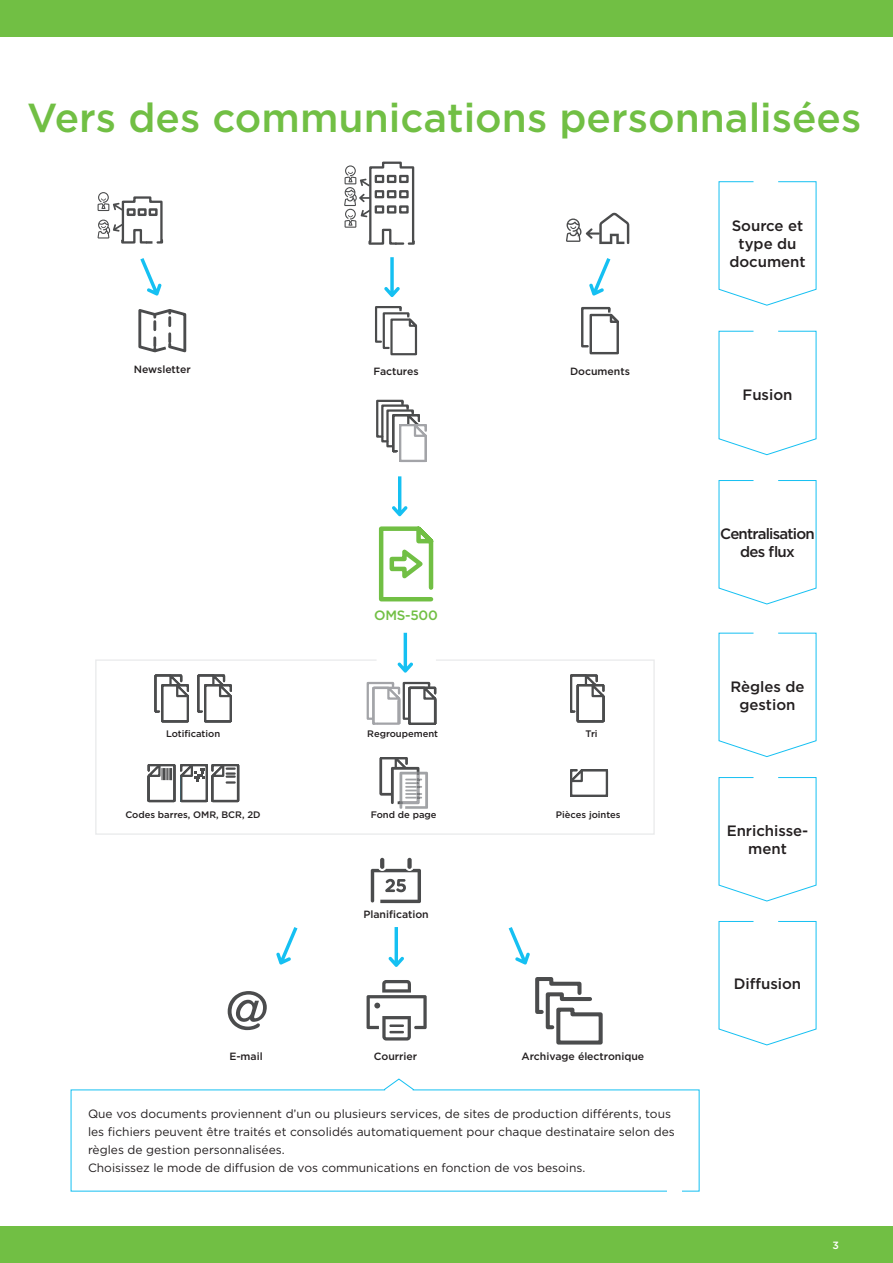
<style>
.page{position:relative;width:893px;height:1263px;background:#fff}
.page>*{position:absolute;margin:0;border:0;box-sizing:border-box;transform-origin:0 0}
._2014_Title{font:500 40.5px "Gotham";color:#71bf44}
.t1{font:500 15px/18px "Gotham";color:#231f20;text-align:center}
.t2{font:500 15px/18px "Gotham";letter-spacing:-.05em;color:#231f20;text-align:center}
.Subhead_2{font:500 13.5px "Gotham";letter-spacing:-.02em;color:#71bf44}
.Body_Text{font:12px/18px "Gotham";color:#231f20}
.t3{font:500 10.5px "Gotham";color:#231f20}
.Page_Footer___Header{font:500 10.5px "Gotham";color:#fff}
.t4{font:500 9.45px "Gotham";color:#231f20}
</style>
<div class="page">
<div style="left:0;top:0;width:893px;height:36px;background:#71bf44"></div>
<div style="left:0;top:1227px;width:893px;height:36px;background:#71bf44"></div>
<svg style="left:718px;top:777px;width:99px;height:125px"></svg>
<svg style="left:718px;top:921px;width:99px;height:125px"></svg>
<svg style="left:718px;top:632px;width:99px;height:125px"></svg>
<svg style="left:718px;top:330px;width:99px;height:125px"></svg>
<svg style="left:718px;top:480px;width:99px;height:125px"></svg>
<svg style="left:718px;top:181px;width:99px;height:125px"></svg>
<svg style="left:95px;top:659px;width:560px;height:176px"></svg>
<svg style="left:367px;top:980px;width:60px;height:60px"></svg>
<svg style="left:228px;top:991px;width:39px;height:39px"></svg>
<svg style="left:535px;top:977px;width:68px;height:68px"></svg>
<div style="left:407px;top:858px;width:5px;height:11px;background:#4b4c4d;border-radius:2px"></div>
<svg style="left:380px;top:858px;width:4px;height:11px"></svg>
<svg style="left:371px;top:869px;width:50px;height:34px"></svg>
<svg style="left:138px;top:309px;width:49px;height:44px"></svg>
<svg style="left:375px;top:306px;width:43px;height:50px"></svg>
<svg style="left:581px;top:306px;width:38px;height:49px"></svg>
<svg style="left:566px;top:212px;width:63px;height:32px"></svg>
<svg style="left:98px;top:192px;width:66px;height:52px"></svg>
<svg style="left:344px;top:161px;width:71px;height:84px"></svg>
<svg style="left:140px;top:258px;width:21px;height:38px"></svg>
<svg style="left:509px;top:927px;width:21px;height:37px"></svg>
<svg style="left:276px;top:927px;width:21px;height:37px"></svg>
<svg style="left:384px;top:257px;width:16px;height:40px"></svg>
<svg style="left:398px;top:633px;width:15px;height:40px"></svg>
<svg style="left:389px;top:927px;width:15px;height:40px"></svg>
<svg style="left:378px;top:476px;width:56px;height:126px"></svg>
<svg style="left:589px;top:258px;width:21px;height:38px"></svg>
<svg style="left:376px;top:399px;width:51px;height:63px"></svg>
<svg style="left:569px;top:670px;width:37px;height:53px"></svg>
<svg style="left:153px;top:670px;width:81px;height:53px"></svg>
<svg style="left:566px;top:767px;width:43px;height:31px"></svg>
<svg style="left:365px;top:681px;width:73px;height:45px"></svg>
<svg style="left:146px;top:760px;width:94px;height:43px"></svg>
<svg style="left:380px;top:757px;width:48px;height:52px"></svg>
<svg style="left:70px;top:1078px;width:630px;height:114px"></svg>
<div style="left:666px;top:1175px;width:15px;height:28px;background:#fff"></div>
<p class="_2014_Title" style="left:27px;top:91px;width:836px">Vers des communications personnalisées</p>
<p class="t3" style="left:134px;top:362px;width:58px">Newsletter</p>
<p class="t3" style="left:373px;top:365px;width:47px">Factures</p>
<p class="t3" style="left:570px;top:365px;width:61px">Documents</p>
<p class="t1" style="left:729px;top:217px;width:78px">Source et type du document</p>
<p class="t1" style="left:742px;top:385px;width:52px">Fusion</p>
<p class="Subhead_2" style="left:374px;top:606px;width:65px">OMS-500</p>
<p class="t4" style="left:166px;top:728px;width:56px">Lotification</p>
<p class="t4" style="left:367px;top:728px;width:72px">Regroupement</p>
<p class="t4" style="left:586px;top:728px;width:14px">Tri</p>
<p class="t4" style="left:125px;top:808px;width:137px">Codes barres, OMR, BCR, 2D</p>
<p class="t4" style="left:371px;top:808px;width:67px">Fond de page</p>
<p class="t4" style="left:556px;top:808px;width:66px">Pièces jointes</p>
<p class="t3" style="left:363px;top:908px;width:67px">Planification</p>
<p class="t3" style="left:229px;top:1050px;width:35px">E-mail</p>
<p class="t3" style="left:374px;top:1050px;width:45px">Courrier</p>
<p class="t3" style="left:522px;top:1050px;width:124px">Archivage électronique</p>
<p class="Body_Text" style="left:88px;top:1105px;width:588px">Que vos documents proviennent d’un ou plusieurs services, de sites de production différents, tous les fichiers peuvent être traités et consolidés automatiquement pour chaque destinataire selon des règles de gestion personnalisées.</p>
<p class="Body_Text" style="left:88px;top:1159px;width:499px">Choisissez le mode de diffusion de vos communications en fonction de vos besoins.</p>
<p class="t2" style="left:720px;top:525px;width:96px">Centralisation des flux</p>
<p class="t1" style="left:730px;top:677px;width:76px">Règles de gestion</p>
<p class="t1" style="left:727px;top:822px;width:83px">Enrichisse&shy;ment</p>
<p class="t1" style="left:734px;top:975px;width:69px">Diffusion</p>
<p class="Page_Footer___Header" style="left:832px;top:1238px;width:8px">3</p>
</div>
